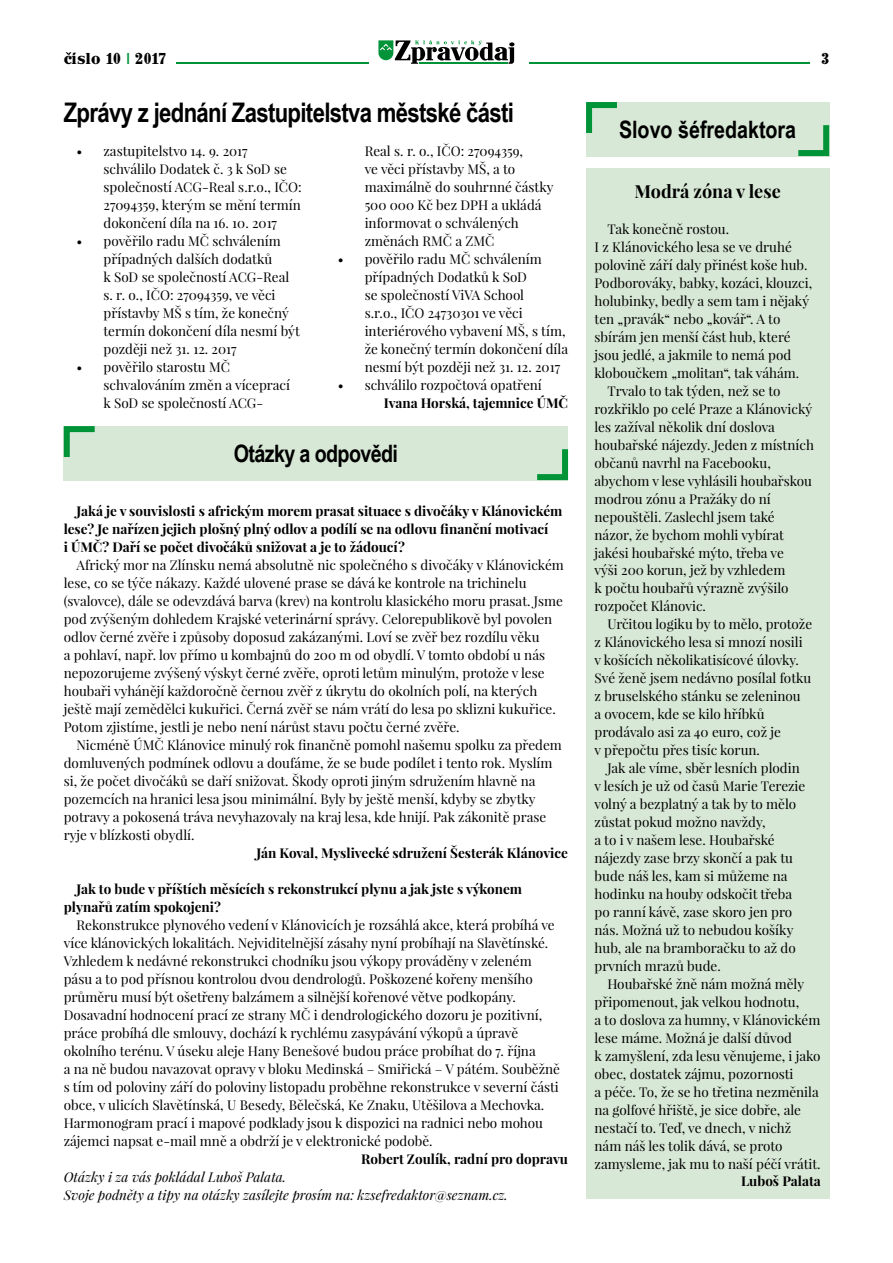
<style>
.page{position:relative;width:893px;height:1263px;background:#fff}
.page>*{position:absolute;margin:0;border:0;box-sizing:border-box;transform-origin:0 0}
.t1{font:700 27px "Arial Narrow";letter-spacing:-.025em;color:#000}
.t2{font:700 24px "Arial Narrow";color:#000}
.t3{font:700 24px "Arial Narrow";letter-spacing:-.025em;color:#000}
.t4{font:700 18px "Playfair Display";color:#000}
.t5{font:500 15.75px "John Hancock CP";letter-spacing:.015em;color:#000}
.t6{font:13.5px/18px "Playfair Display";color:#000}
.t7{font:700 13.5px/18px "Playfair Display";color:#000}
.t8{font:italic 13.5px/18px "Playfair Display";color:#000}
.s1{color:#009338}
</style>
<div class="page">
<div style="left:586px;top:168px;width:243px;height:1031px;background:#d8e8d6"></div>
<div style="left:64px;top:426px;width:504px;height:54px;background:#d8e8d6"></div>
<div style="left:586px;top:102px;width:243px;height:54px;background:#d8e8d6"></div>
<svg style="left:63px;top:426px;width:32px;height:37px"></svg>
<svg style="left:586px;top:102px;width:31px;height:31px"></svg>
<svg style="left:531px;top:449px;width:38px;height:32px"></svg>
<svg style="left:792px;top:119px;width:38px;height:38px"></svg>
<svg style="left:378px;top:40px;width:136px;height:24px"></svg>
<hr style="left:529px;top:63px;width:280px;height:1px;background:#009338">
<svg style="left:66px;top:52px;width:6px;height:3px"></svg>
<hr style="left:177px;top:63px;width:192px;height:1px;background:#009338">
<p class="t5" style="left:64px;top:49px;width:104px">císlo 10 <span class="s1">|</span> 2017</p>
<p class="t5" style="left:821px;top:49px;width:9px">3</p>
<h1 class="t1" style="left:64px;top:92px;width:452px">Zprávy z jednání Zastupitelstva městské části</h1>
<p class="t6" style="left:104px;top:142px;width:200px;text-indent:-27px">• zastupitelstvo 14. 9. 2017 schválilo Dodatek č. 3 k SoD se společností ACG-Real s.r.o., IČO:<br>27094359, kterým se mění termín dokončení díla na 16. 10. 2017</p>
<p class="t6" style="left:104px;top:232px;width:198px;text-indent:-27px">• pověřilo radu MČ schválením případných dalších dodatků<br>k SoD se společností ACG-Real s. r. o., IČO: 27094359, ve věci přístavby MŠ s tím, že konečný termín dokončení díla nesmí být později než 31. 12. 2017</p>
<p class="t6" style="left:104px;top:358px;width:188px;text-indent:-27px">• pověřilo starostu MČ schvalováním změn a víceprací k SoD se společností ACG-</p>
<p class="t6" style="left:365px;top:142px;width:190px">Real s. r. o., IČO: 27094359,<br>ve věci přístavby MŠ, a to maximálně do souhrnné částky<br>500 000 Kč bez DPH a ukládá informovat o schválených změnách RMČ a ZMČ</p>
<p class="t6" style="left:365px;top:250px;width:205px;text-indent:-27px">• pověřilo radu MČ schválením případných Dodatků k SoD<br>se společností ViVA School<br>s.r.o., IČO 24730301 ve věci interiérového vybavení MŠ, s tím, že konečný termín dokončení díla nesmí být později než 31. 12. 2017</p>
<p class="t6" style="left:338px;top:376px;width:206px">• schválilo rozpočtová opatření</p>
<p class="t7" style="left:384px;top:394px;width:186px">Ivana Horská, tajemnice ÚMČ</p>
<h2 class="t3" style="left:234px;top:435px;width:166px">Otázky a odpovědi</h2>
<p class="t7" style="left:64px;top:502px;width:500px;text-indent:13px">Jaká je v souvislosti s africkým morem prasat situace s divočáky v Klánovickém lese? Je nařízen jejich plošný plný odlov a podílí se na odlovu finanční motivací<br>i ÚMČ? Daří se počet divočáků snižovat a je to žádoucí?</p>
<p class="t6" style="left:64px;top:556px;width:502px;text-indent:13px">Africký mor na Zlínsku nemá absolutně nic společného s divočáky v Klánovickém lese, co se týče nákazy. Každé ulovené prase se dává ke kontrole na trichinelu (svalovce), dále se odevzdává barva (krev) na kontrolu klasického moru prasat. Jsme pod zvýšeným dohledem Krajské veterinární správy. Celorepublikově byl povolen odlov černé zvěře i způsoby doposud zakázanými. Loví se zvěř bez rozdílu věku<br>a pohlaví, např. lov přímo u kombajnů do 200 m od obydlí. V tomto období u nás nepozorujeme zvýšený výskyt černé zvěře, oproti letům minulým, protože v lese houbaři vyhánějí každoročně černou zvěř z úkrytu do okolních polí, na kterých ještě mají zemědělci kukuřici. Černá zvěř se nám vrátí do lesa po sklizni kukuřice.<br>Potom zjistíme, jestli je nebo není nárůst stavu počtu černé zvěře.</p>
<p class="t6" style="left:64px;top:736px;width:500px;text-indent:13px">Nicméně ÚMČ Klánovice minulý rok finančně pomohl našemu spolku za předem domluvených podmínek odlovu a doufáme, že se bude podílet i tento rok. Myslím si, že počet divočáků se daří snižovat. Škody oproti jiným sdružením hlavně na pozemcích na hranici lesa jsou minimální. Byly by ještě menší, kdyby se zbytky potravy a pokosená tráva nevyhazovaly na kraj lesa, kde hnijí. Pak zákonitě prase ryje v blízkosti obydlí.</p>
<p class="t7" style="left:256px;top:844px;width:313px">Ján Koval, Myslivecké sdružení Šesterák Klánovice</p>
<p class="t7" style="left:64px;top:880px;width:460px;text-indent:13px">Jak to bude v příštích měsících s rekonstrukcí plynu a jak jste s výkonem plynařů zatím spokojeni?</p>
<p class="t6" style="left:64px;top:916px;width:498px;text-indent:13px">Rekonstrukce plynového vedení v Klánovicích je rozsáhlá akce, která probíhá ve více klánovických lokalitách. Nejviditelnější zásahy nyní probíhají na Slavětínské.<br>Vzhledem k nedávné rekonstrukci chodníku jsou výkopy prováděny v zeleném pásu a to pod přísnou kontrolou dvou dendrologů. Poškozené kořeny menšího průměru musí být ošetřeny balzámem a silnější kořenové větve podkopány.<br>Dosavadní hodnocení prací ze strany MČ i dendrologického dozoru je pozitivní, práce probíhá dle smlouvy, dochází k rychlému zasypávání výkopů a úpravě okolního terénu. V úseku aleje Hany Benešové budou práce probíhat do 7. října<br>a na ně budou navazovat opravy v bloku Medinská – Smiřická – V pátém. Souběžně s tím od poloviny září do poloviny listopadu proběhne rekonstrukce v severní části obce, v ulicích Slavětínská, U Besedy, Bělečská, Ke Znaku, Utěšilova a Mechovka.<br>Harmonogram prací i mapové podklady jsou k dispozici na radnici nebo mohou zájemci napsat e-mail mně a obdrží je v elektronické podobě.</p>
<p class="t7" style="left:361px;top:1150px;width:208px">Robert Zoulík, radní pro dopravu</p>
<p class="t8" style="left:64px;top:1168px;width:446px">Otázky i za vás pokládal Luboš Palata.<br>Svoje podněty a tipy na otázky zasílejte prosím na: kzsefredaktor@seznam.cz.</p>
<h2 class="t2" style="left:619px;top:111px;width:179px">Slovo šéfredaktora</h2>
<h3 class="t4" style="left:634px;top:180px;width:148px">Modrá zóna v lese</h3>
<p class="t6" style="left:607px;top:220px;width:123px">Tak konečně rostou.</p>
<p class="t6" style="left:595px;top:238px;width:199px">I z Klánovického lesa se ve druhé</p>
<p class="t6" style="left:595px;top:256px;width:214px">polovině září daly přinést koše hub.</p>
<p class="t6" style="left:595px;top:274px;width:219px">Podborováky, babky, kozáci, klouzci,</p>
<p class="t6" style="left:595px;top:292px;width:216px">holubinky, bedly a sem tam i nějaký</p>
<p class="t6" style="left:595px;top:310px;width:187px">ten „pravák“ nebo „kovář“. A to</p>
<p class="t6" style="left:595px;top:328px;width:197px">sbírám jen menší část hub, které</p>
<p class="t6" style="left:595px;top:346px;width:198px">jsou jedlé, a jakmile to nemá pod</p>
<p class="t6" style="left:595px;top:364px;width:206px">kloboučkem „molitan“, tak váhám.</p>
<p class="t6" style="left:607px;top:382px;width:175px">Trvalo to tak týden, než se to</p>
<p class="t6" style="left:595px;top:400px;width:219px">rozkřiklo po celé Praze a Klánovický</p>
<p class="t6" style="left:595px;top:418px;width:182px">les zažíval několik dní doslova</p>
<p class="t6" style="left:595px;top:435px;width:221px">houbařské nájezdy. Jeden z místních</p>
<p class="t6" style="left:595px;top:453px;width:178px">občanů navrhl na Facebooku,</p>
<p class="t6" style="left:595px;top:471px;width:219px">abychom v lese vyhlásili houbařskou</p>
<p class="t6" style="left:595px;top:489px;width:178px">modrou zónu a Pražáky do ní</p>
<p class="t6" style="left:595px;top:507px;width:182px">nepouštěli. Zaslechl jsem také</p>
<p class="t6" style="left:595px;top:525px;width:191px">názor, že bychom mohli vybírat</p>
<p class="t6" style="left:595px;top:543px;width:191px">jakési houbařské mýto, třeba ve</p>
<p class="t6" style="left:595px;top:561px;width:192px">výši 200 korun, jež by vzhledem</p>
<p class="t6" style="left:595px;top:579px;width:196px">k počtu houbařů výrazně zvýšilo</p>
<p class="t6" style="left:595px;top:597px;width:113px">rozpočet Klánovic.</p>
<p class="t6" style="left:607px;top:615px;width:206px">Určitou logiku by to mělo, protože</p>
<p class="t6" style="left:595px;top:633px;width:210px">z Klánovického lesa si mnozí nosili</p>
<p class="t6" style="left:595px;top:651px;width:206px">v košících několikatisícové úlovky.</p>
<p class="t6" style="left:595px;top:669px;width:218px">Své ženě jsem nedávno posílal fotku</p>
<p class="t6" style="left:595px;top:687px;width:208px">z bruselského stánku se zeleninou</p>
<p class="t6" style="left:595px;top:705px;width:171px">a ovocem, kde se kilo hříbků</p>
<p class="t6" style="left:595px;top:723px;width:188px">prodávalo asi za 40 euro, což je</p>
<p class="t6" style="left:595px;top:741px;width:167px">v přepočtu přes tisíc korun.</p>
<p class="t6" style="left:607px;top:759px;width:194px">Jak ale víme, sběr lesních plodin</p>
<p class="t6" style="left:595px;top:777px;width:212px">v lesích je už od časů Marie Terezie</p>
<p class="t6" style="left:595px;top:795px;width:203px">volný a bezplatný a tak by to mělo</p>
<p class="t6" style="left:595px;top:813px;width:173px">zůstat pokud možno navždy,</p>
<p class="t6" style="left:595px;top:831px;width:182px">a to i v našem lese. Houbařské</p>
<p class="t6" style="left:595px;top:849px;width:200px">nájezdy zase brzy skončí a pak tu</p>
<p class="t6" style="left:595px;top:867px;width:195px">bude náš les, kam si můžeme na</p>
<p class="t6" style="left:595px;top:885px;width:199px">hodinku na houby odskočit třeba</p>
<p class="t6" style="left:595px;top:903px;width:199px">po ranní kávě, zase skoro jen pro</p>
<p class="t6" style="left:595px;top:921px;width:200px">nás. Možná už to nebudou košíky</p>
<p class="t6" style="left:595px;top:939px;width:203px">hub, ale na bramboračku to až do</p>
<p class="t6" style="left:595px;top:957px;width:128px">prvních mrazů bude.</p>
<p class="t6" style="left:607px;top:975px;width:198px">Houbařské žně nám možná měly</p>
<p class="t6" style="left:595px;top:993px;width:206px">připomenout, jak velkou hodnotu,</p>
<p class="t6" style="left:595px;top:1010px;width:227px">a to doslova za humny, v Klánovickém</p>
<p class="t6" style="left:595px;top:1028px;width:199px">lese máme. Možná je další důvod</p>
<p class="t6" style="left:595px;top:1046px;width:228px">k zamyšlení, zda lesu věnujeme, i jako</p>
<p class="t6" style="left:595px;top:1064px;width:201px">obec, dostatek zájmu, pozornosti</p>
<p class="t6" style="left:595px;top:1082px;width:226px">a péče. To, že se ho třetina nezměnila</p>
<p class="t6" style="left:595px;top:1100px;width:208px">na golfové hřiště, je sice dobře, ale</p>
<p class="t6" style="left:595px;top:1118px;width:198px">nestačí to. Teď, ve dnech, v nichž</p>
<p class="t6" style="left:595px;top:1136px;width:190px">nám náš les tolik dává, se proto</p>
<p class="t6" style="left:595px;top:1154px;width:228px">zamysleme, jak mu to naší péčí vrátit.</p>
<p class="t7" style="left:741px;top:1172px;width:81px">Luboš Palata</p>
</div>
